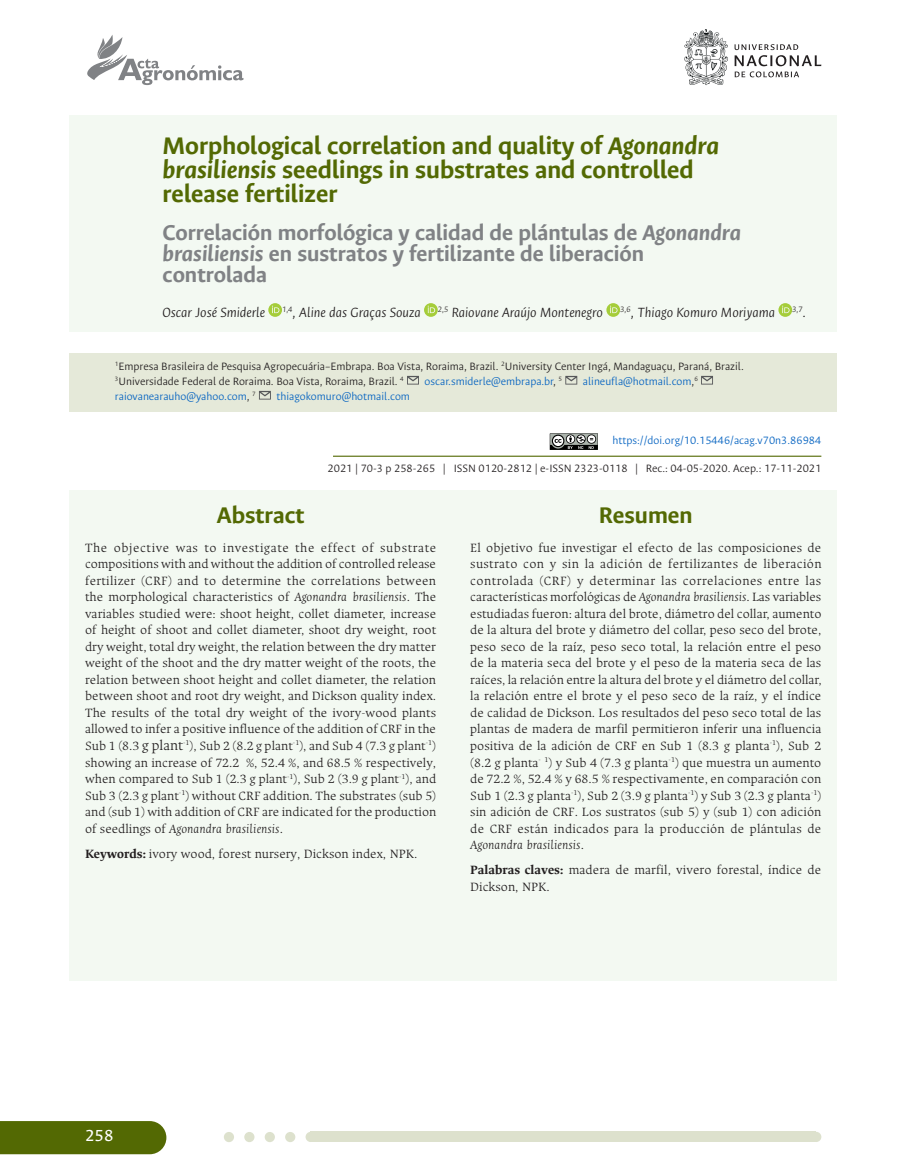
<style>
.page{position:relative;width:915px;height:1170px;background:#fff}
.page>*{position:absolute;margin:0;border:0;box-sizing:border-box;transform-origin:0 0}
.Titulo{font:700 27px/24px "Ancizar Sans";color:#536903}
.Subtitulo{font:700 25.5px "Ancizar Sans";color:#536903}
.Titulo_gris{font:700 24px/21px "Ancizar Sans";color:#808285}
.t1{font:18px "Ancizar Sans";color:#fff}
.credito_ok{font:italic 300 15px "Ancizar Sans";color:#231f20}
.Resumen{font:300 13.5px/16.5px "Ancizar Serif";letter-spacing:.005em;color:#231f20;text-align:justify}
.Abstarct{font:300 13.5px/16.5px "Ancizar Serif";color:#231f20;text-align:justify}
.Credito_llamada{font:300 12px/15px "Ancizar Sans";color:#231f20}
.Credito_llamada-2{font:300 12px "Ancizar Sans";color:#0563c1}
.ISSN{font:300 12px "Ancizar Sans";color:#231f20}
.Rec{font:300 12px "Ancizar Sans";color:#231f20}
.s1{font-style:italic}
.s2{color:#231f20}
.s3{font-size:15px}
.s4{font-weight:700}
</style>
<div class="page">
<div style="left:0;top:1121px;width:166px;height:33px;background:#536903"></div>
<div style="left:310px;top:1131px;width:506px;height:10px;background:#dde1cd"></div>
<div style="left:285px;top:1131px;width:10px;height:10px;background:#dde1cd;border-radius:50%"></div>
<div style="left:244px;top:1131px;width:10px;height:10px;background:#dde1cd;border-radius:50%"></div>
<div style="left:264px;top:1131px;width:11px;height:10px;background:#dde1cd;border-radius:50%"></div>
<div style="left:224px;top:1131px;width:10px;height:10px;background:#dde1cd;border-radius:50%"></div>
<div style="left:305px;top:1131px;width:10px;height:10px;background:#dde1cd;border-radius:50%"></div>
<div style="left:810px;top:1131px;width:11px;height:10px;background:#dde1cd;border-radius:50%"></div>
<div style="left:69px;top:115px;width:767px;height:217px;background:#f3f9f2"></div>
<div style="left:69px;top:490px;width:767px;height:490px;background:#f3f9f2"></div>
<div style="left:69px;top:353px;width:767px;height:59px;background:#e5e9d9"></div>
<hr style="left:333px;top:455px;width:488px;height:2px;background:#536903">
<svg style="left:268px;top:303px;width:14px;height:14px"></svg>
<svg style="left:424px;top:303px;width:13px;height:14px"></svg>
<svg style="left:606px;top:303px;width:14px;height:14px"></svg>
<svg style="left:778px;top:303px;width:13px;height:14px"></svg>
<svg style="left:407px;top:376px;width:12px;height:8px"></svg>
<svg style="left:565px;top:376px;width:12px;height:8px"></svg>
<svg style="left:701px;top:376px;width:11px;height:8px"></svg>
<svg style="left:259px;top:391px;width:12px;height:8px"></svg>
<svg style="left:549px;top:433px;width:48px;height:17px"></svg>
<svg style="left:734px;top:44px;width:87px;height:33px"></svg>
<svg style="left:684px;top:29px;width:43px;height:56px"></svg>
<svg style="left:87px;top:35px;width:156px;height:50px"></svg>
<p class="Titulo" style="left:162px;top:134px;width:558px">Morphological correlation and quality of <span class="s1">Agonandra brasiliensis</span> seedlings in substrates and controlled release fertilizer</p>
<p class="Titulo_gris" style="left:162px;top:222px;width:580px">Correlación morfológica y calidad de plántulas de <span class="s1">Agonandra brasiliensis</span> en sustratos y fertilizante de liberación controlada</p>
<p class="credito_ok" style="left:162px;top:304px;width:644px">Oscar José Smiderle <sup>1,4</sup>, Aline das Graças Souza <sup>2,5</sup> Raiovane Araújo Montenegro <sup>3,6</sup>, Thiago Komuro Moriyama <sup>3,7</sup>.</p>
<p class="Credito_llamada" style="left:115px;top:359px;width:630px"><sup>1</sup>Empresa Brasileira de Pesquisa Agropecuária–Embrapa. Boa Vista, Roraima, Brazil. <sup>2</sup>University Center Ingá, Mandaguaçu, Paraná, Brazil.<br><sup>3</sup>Universidade Federal de Roraima. Boa Vista, Roraima, Brazil. <sup>4</sup></p>
<p class="Credito_llamada-2" style="left:424px;top:374px;width:139px">oscar.smiderle@embrapa.br<span class="s2">,</span> <sup>5</sup></p>
<p class="Credito_llamada-2" style="left:582px;top:374px;width:116px">alineufla@hotmail.com<span class="s2">,</span><sup>6</sup></p>
<p class="Credito_llamada-2" style="left:115px;top:389px;width:142px">raiovanearauho@yahoo.com<span class="s2">,</span> <sup>7</sup></p>
<p class="Credito_llamada-2" style="left:276px;top:389px;width:135px">thiagokomuro@hotmail.com</p>
<p class="Credito_llamada-2" style="left:612px;top:434px;width:210px">https://doi.org/10.15446/acag.v70n3.86984</p>
<p class="ISSN" style="left:327px;top:461px;width:301px">2021 | 70-3 p 258-265 | ISSN 0120-2812 | e-ISSN 2323-0118</p>
<p class="Rec" style="left:635px;top:461px;width:188px">| Rec.: 04-05-2020. Acep.: 17-11-2021</p>
<p class="Subtitulo" style="left:217px;top:500px;width:89px">Abstract</p>
<p class="Abstarct" style="left:85px;top:539px;width:352px">The objective was to investigate the effect of substrate compositions with and without the addition of controlled release fertilizer (CRF) and to determine the correlations between the morphological characteristics of <span class="s1">Agonandra brasiliensis</span>. The variables studied were: shoot height, collet diameter, increase of height of shoot and collet diameter, shoot dry weight, root dry weight, total dry weight, the relation between the dry matter weight of the shoot and the dry matter weight of the roots, the relation between shoot height and collet diameter, the relation between shoot and root dry weight, and Dickson quality index.<br>The results of the total dry weight of the ivory-wood plants allowed to infer a positive influence of the addition of CRF in the Sub 1 (8.3 <span class="s3">g plant</span><sup>-1</sup>), Sub 2 (8.2 g plant<sup>-1</sup>), and Sub 4 (7.3 g plant<sup>-1</sup>) showing an increase of 72.2 %, 52.4 %, and 68.5 % respectively, when compared to Sub 1 (2.3 g plant<sup>-1</sup>), Sub 2 (3.9 g plant<sup>-1</sup>), and Sub 3 (2.3 g plant<sup>-1</sup>) without CRF addition. The substrates (sub 5) and (sub 1) with addition of CRF are indicated for the production of seedlings of <span class="s1">Agonandra brasiliensis</span>.</p>
<p class="Abstarct" style="left:85px;top:844px;width:333px"><span class="s4">Keywords:</span> ivory wood, forest nursery, Dickson index, NPK.</p>
<p class="Subtitulo" style="left:598px;top:500px;width:95px">Resumen</p>
<p class="Resumen" style="left:470px;top:539px;width:353px">El objetivo fue investigar el efecto de las composiciones de sustrato con y sin la adición de fertilizantes de liberación controlada (CRF) y determinar las correlaciones entre las características morfológicas de <span class="s1">Agonandra brasiliensis</span>. Las variables estudiadas fueron: altura del brote, diámetro del collar, aumento de la altura del brote y diámetro del collar, peso seco del brote, peso seco de la raíz, peso seco total, la relación entre el peso de la materia seca del brote y el peso de la materia seca de las raíces, la relación entre la altura del brote y el diámetro del collar, la relación entre el brote y el peso seco de la raíz, y el índice de calidad de Dickson. Los resultados del peso seco total de las plantas de madera de marfil permitieron inferir una influencia positiva de la adición de CRF en Sub 1 (8.3 g planta<sup>-1</sup>), Sub 2 (8.2 g planta<sup>-</sup> <sup>1</sup>) y Sub 4 (7.3 g planta<sup>-1</sup>) que muestra un aumento de 72.2 %, 52.4 % y 68.5 % respectivamente, en comparación con Sub 1 (2.3 g planta<sup>-1</sup>), Sub 2 (3.9 g planta<sup>-1</sup>) y Sub 3 (2.3 g planta<sup>-1</sup>) sin adición de CRF. Los sustratos (sub 5) y (sub 1) con adición de CRF están indicados para la producción de plántulas de <span class="s1">Agonandra brasiliensis</span>.</p>
<p class="Resumen" style="left:470px;top:861px;width:352px"><span class="s4">Palabras claves:</span> madera de marfil, vivero forestal, índice de<br>Dickson, NPK.</p>
<h3 class="t1" style="left:85px;top:1125px;width:30px">258</h3>
</div>
